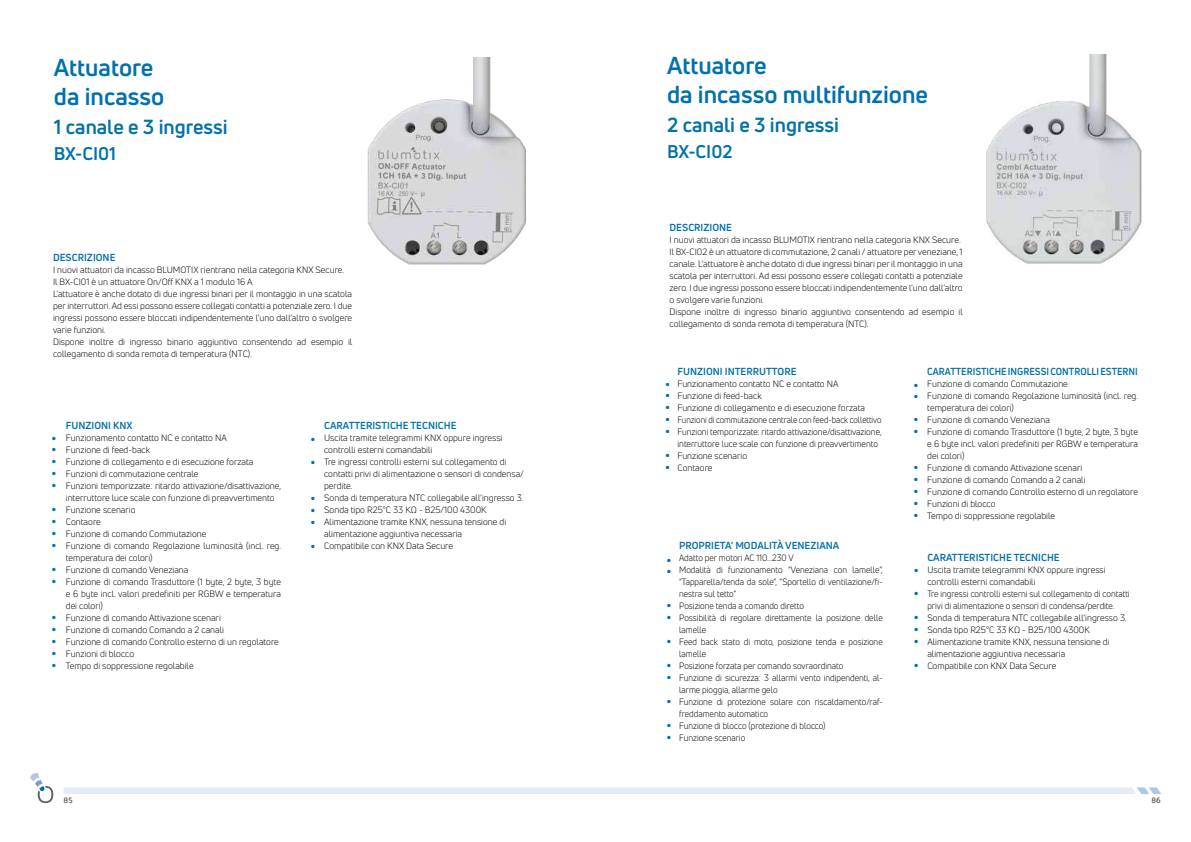
<style>
.page{position:relative;width:1191px;height:842px;background:#fff}
.page>*{position:absolute;margin:0;border:0;box-sizing:border-box;transform-origin:0 0}
.t1{font:30px/30px "Uni Neue";color:#0070ab}
.t2{font:700 24px/28.8px "Uni Neue";color:#0071ad}
.t3{font:700 20px "Uni Neue";color:#0071ad}
.t4{font:700 18px "Uni Neue";color:#0071ad}
.t5{font:700 10px "Uni Neue";color:#0070ab}
.t6{font:700 10px "Uni Neue";color:#0070ab;scale:.94 1}
.t7{font:9px/12px "Uni Neue";color:#000}
.t8{font:9px/12px "Uni Neue";color:#000;scale:.95 1}
.t9{font:500 8px "Maven Pro";color:#414042}
</style>
<div class="page">
<img style="left:367px;top:58px;width:159px;height:207px">
<img style="left:986px;top:55px;width:156px;height:209px">
<svg style="left:64px;top:787px;width:1097px;height:7px;background:#e3ebf6"></svg>
<svg style="left:30px;top:773px;width:23px;height:30px"></svg>
<h2 class="t2" style="left:54px;top:53px;width:112px">Attuatore da incasso</h2>
<h3 class="t3" style="left:54px;top:114px;width:175px">1 canale e 3 ingressi</h3>
<h3 class="t4" style="left:54px;top:142px;width:64px">BX-CI01</h3>
<p class="t5" style="left:53px;top:251px;width:64px">DESCRIZIONE</p>
<p class="t7" style="left:53px;top:263px;width:301px">I nuovi attuatori da incasso BLUMOTIX rientrano nella categoria KNX Secure.<br>Il BX-CI01 è un attuatore On/Off KNX a 1 modulo 16 A<br>L’attuatore è anche dotato di due ingressi binari per il montaggio in una scatola per interruttori. Ad essi possono essere collegati contatti a potenziale zero. I due ingressi possono essere bloccati indipendentemente l’uno dall’altro o svolgere varie funzioni.<br>Dispone inoltre di ingresso binario aggiuntivo consentendo ad esempio il collegamento di sonda remota di temperatura (NTC).</p>
<h1 class="t1" style="left:51px;top:436px;width:8px">.....</h1>
<h1 class="t1" style="left:51px;top:493px;width:8px;line-height:48px">.... ..</h1>
<h1 class="t1" style="left:51px;top:616px;width:8px">.....</h1>
<p class="t5" style="left:66px;top:419px;width:68px">FUNZIONI KNX</p>
<p class="t7" style="left:66px;top:431px;width:217px">Funzionamento contatto NC e contatto NA<br>Funzione di feed-back<br>Funzione di collegamento e di esecuzione forzata Funzioni di commutazione centrale<br>Funzioni temporizzate: ritardo attivazione/disattivazione, interruttore luce scale con funzione di preavvertimento Funzione scenario<br>Contaore<br>Funzione di comando Commutazione<br>Funzione di comando Regolazione luminosità (incl. reg. temperatura dei colori)<br>Funzione di comando Veneziana<br>Funzione di comando Trasduttore (1 byte, 2 byte, 3 byte e 6 byte incl. valori predefiniti per RGBW e temperatura dei colori)<br>Funzione di comando Attivazione scenari<br>Funzione di comando Comando a 2 canali<br>Funzione di comando Controllo esterno di un regolatore Funzioni di blocco<br>Tempo di soppressione regolabile</p>
<h1 class="t1" style="left:310px;top:418px;width:8px;line-height:23px">. .</h1>
<h1 class="t1" style="left:310px;top:483px;width:8px;line-height:36px">... .</h1>
<p class="t5" style="left:324px;top:419px;width:134px">CARATTERISTICHE TECNICHE</p>
<p class="t7" style="left:324px;top:431px;width:201px">Uscita tramite telegrammi KNX oppure ingressi controlli esterni comandabili<br>Tre ingressi controlli esterni sul collegamento di contatti privi di alimentazione o sensori di condensa/ perdite.<br>Sonda di temperatura NTC collegabile all’ingresso 3.<br>Sonda tipo R25°C 33 KΩ - B25/100 4300K Alimentazione tramite KNX, nessuna tensione di alimentazione aggiuntiva necessaria<br>Compatibile con KNX Data Secure</p>
<h2 class="t2" style="left:667px;top:51px;width:262px">Attuatore<br>da incasso multifunzione</h2>
<h3 class="t3" style="left:667px;top:112px;width:173px">2 canali e 3 ingressi</h3>
<h3 class="t4" style="left:667px;top:140px;width:67px">BX-CI02</h3>
<p class="t5" style="left:669px;top:221px;width:64px">DESCRIZIONE</p>
<p class="t7" style="left:669px;top:233px;width:295px">I nuovi attuatori da incasso BLUMOTIX rientrano nella categoria KNX Secure.<br>Il BX-CI02 è un attuatore di commutazione, 2 canali / attuatore per veneziane, 1 canale. L’attuatore è anche dotato di due ingressi binari per il montaggio in una scatola per interruttori. Ad essi possono essere collegati contatti a potenziale zero. I due ingressi possono essere bloccati indipendentemente l’uno dall’altro o svolgere varie funzioni.<br>Dispone inoltre di ingresso binario aggiuntivo consentendo ad esempio il collegamento di sonda remota di temperatura (NTC).</p>
<h1 class="t1" style="left:664px;top:371px;width:8px;line-height:54px">..... ..</h1>
<p class="t5" style="left:677px;top:365px;width:121px">FUNZIONI INTERRUTTORE</p>
<p class="t7" style="left:677px;top:377px;width:206px">Funzionamento contatto NC e contatto NA<br>Funzione di feed-back<br>Funzione di collegamento e di esecuzione forzata Funzioni di commutazione centrale con feed-back collettivo Funzioni temporizzate: ritardo attivazione/disattivazione, interruttore luce scale con funzione di preavvertimento Funzione scenario<br>Contaore</p>
<h1 class="t1" style="left:666px;top:533px;width:8px;line-height:45.5px">.. ..</h1>
<h1 class="t1" style="left:666px;top:617px;width:8px;text-align:justify">. .. . ..</h1>
<p class="t5" style="left:679px;top:539px;width:162px">PROPRIETA’ MODALITÀ VENEZIANA</p>
<p class="t8" style="left:679px;top:551px;width:216px">Adatto per motori AC 110...230 V<br>Modalità di funzionamento “Veneziana con lamelle”, “Tapparella/tenda da sole”, “Sportello di ventilazione/fi&shy;nestra sul tetto”<br>Posizione tenda a comando diretto<br>Possibilità di regolare direttamente la posizione delle lamelle<br>Feed back stato di moto, posizione tenda e posizione lamelle<br>Posizione forzata per comando sovraordinato<br>Funzione di sicurezza: 3 allarmi vento indipendenti, al&shy;larme pioggia, allarme gelo<br>Funzione di protezione solare con riscaldamento/raf&shy;freddamento automatico<br>Funzione di blocco (protezione di blocco)<br>Funzione scenario</p>
<h1 class="t1" style="left:912px;top:365px;width:8px;line-height:34.5px">.. ..</h1>
<h1 class="t1" style="left:912px;top:467px;width:8px">.....</h1>
<p class="t6" style="left:927px;top:365px;width:226px">CARATTERISTICHE INGRESSI CONTROLLI ESTERNI</p>
<p class="t7" style="left:927px;top:377px;width:212px">Funzione di comando Commutazione<br>Funzione di comando Regolazione luminosità (incl. reg. temperatura dei colori)<br>Funzione di comando Veneziana<br>Funzione di comando Trasduttore (1 byte, 2 byte, 3 byte e 6 byte incl. valori predefiniti per RGBW e temperatura dei colori)<br>Funzione di comando Attivazione scenari<br>Funzione di comando Comando a 2 canali<br>Funzione di comando Controllo esterno di un regolatore Funzioni di blocco<br>Tempo di soppressione regolabile</p>
<h1 class="t1" style="left:913px;top:550px;width:8px;line-height:23px">. .</h1>
<h1 class="t1" style="left:913px;top:602px;width:8px;line-height:36px">... .</h1>
<p class="t5" style="left:927px;top:551px;width:134px">CARATTERISTICHE TECNICHE</p>
<p class="t7" style="left:927px;top:563px;width:204px">Uscita tramite telegrammi KNX oppure ingressi controlli esterni comandabili<br>Tre ingressi controlli esterni sul collegamento di contatti privi di alimentazione o sensori di condensa/perdite.<br>Sonda di temperatura NTC collegabile all’ingresso 3.<br>Sonda tipo R25°C 33 KΩ - B25/100 4300K Alimentazione tramite KNX, nessuna tensione di alimentazione aggiuntiva necessaria<br>Compatibile con KNX Data Secure</p>
<p class="t9" style="left:64px;top:796px;width:11px">85</p>
<p class="t9" style="left:1151px;top:796px;width:11px">86</p>
</div>
